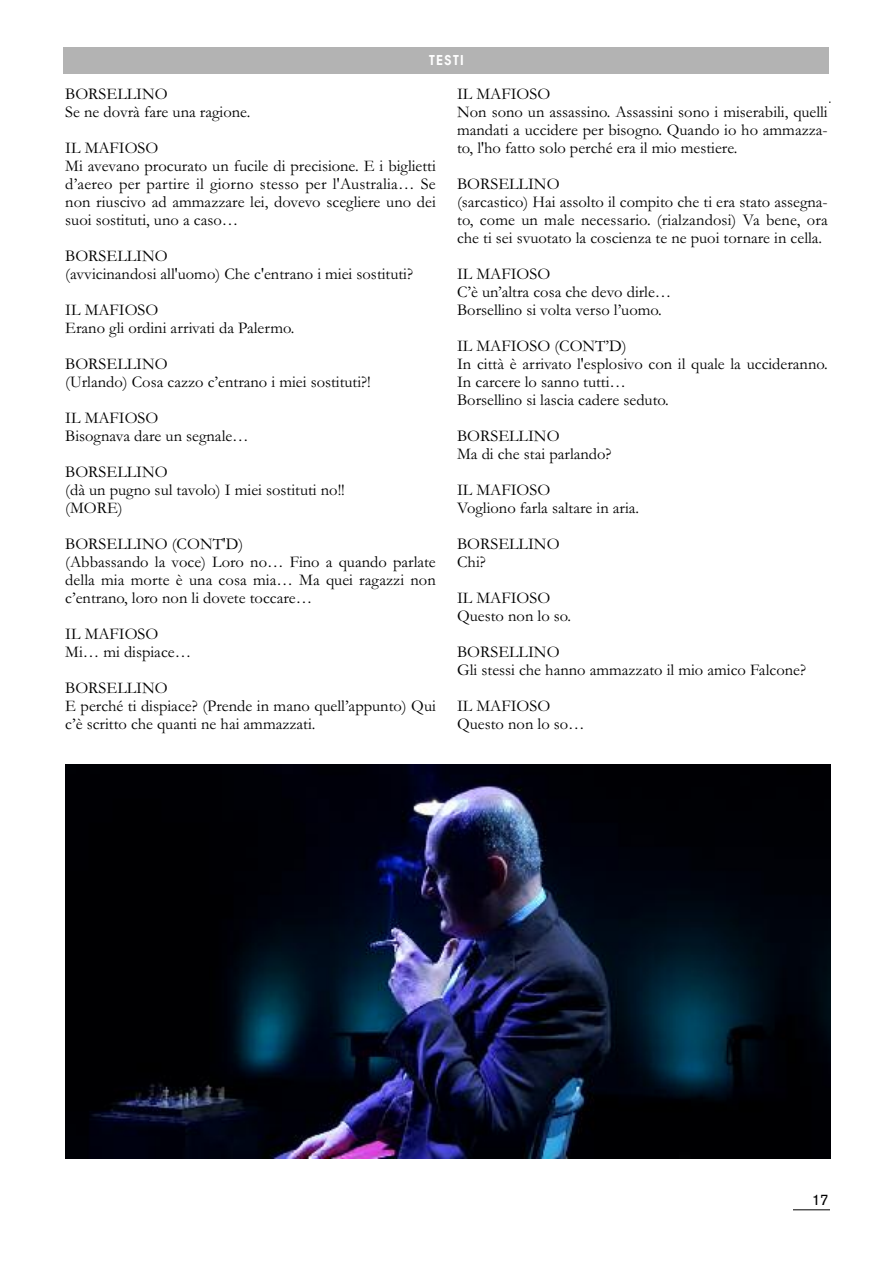
<style>
.page{position:relative;width:893px;height:1263px;background:#fff}
.page>*{position:absolute;margin:0;border:0;box-sizing:border-box;transform-origin:0 0}
.t1{font:16.5px/18px "Garamond";color:#000}
.t2{font:15px "Akzidenz Grotesk";color:#000}
.t3{font:600 13.5px "Avant Garde";letter-spacing:.105em;color:#fff}
</style>
<div class="page">
<hr style="left:793px;top:1209px;width:37px;height:1px;background:#000">
<div style="left:64px;top:47px;width:765px;height:27px;background:#b3b3b3"></div>
<hr style="left:65px;top:102px;width:766px;height:1px;background:#000">
<div style="left:64px;top:86px;width:765px;height:1094px;background:#fff"></div>
<img style="left:66px;top:765px;width:765px;height:393px">
<p class="t3" style="left:429px;top:53px;width:36px">TESTI</p>
<p class="t1" style="left:65px;top:84px;width:187px">BORSELLINO<br>Se ne dovrà fare una ragione.</p>
<p class="t1" style="left:65px;top:138px;width:372px">IL MAFIOSO<br>Mi avevano procurato un fucile di precisione. E i biglietti d’aereo per partire il giorno stesso per l'Australia… Se non riuscivo ad ammazzare lei, dovevo scegliere uno dei suoi sostituti, uno a caso…</p>
<p class="t1" style="left:65px;top:246px;width:349px">BORSELLINO<br>(avvicinandosi all'uomo) Che c'entrano i miei sostituti?</p>
<p class="t1" style="left:65px;top:300px;width:231px">IL MAFIOSO<br>Erano gli ordini arrivati da Palermo.</p>
<p class="t1" style="left:65px;top:354px;width:307px">BORSELLINO<br>(Urlando) Cosa cazzo c’entrano i miei sostituti?!</p>
<p class="t1" style="left:65px;top:408px;width:185px">IL MAFIOSO<br>Bisognava dare un segnale…</p>
<p class="t1" style="left:65px;top:462px;width:281px">BORSELLINO<br>(dà un pugno sul tavolo) I miei sostituti no!! (MORE)</p>
<p class="t1" style="left:65px;top:534px;width:372px">BORSELLINO (CONT'D)<br>(Abbassando la voce) Loro no… Fino a quando parlate della mia morte è una cosa mia… Ma quei ragazzi non c’entrano, loro non li dovete toccare…</p>
<p class="t1" style="left:65px;top:624px;width:127px">IL MAFIOSO<br>Mi… mi dispiace…</p>
<p class="t1" style="left:65px;top:678px;width:372px">BORSELLINO<br>E perché ti dispiace? (Prende in mano quell’appunto) Qui c’è scritto che quanti ne hai ammazzati.</p>
<p class="t1" style="left:457px;top:84px;width:372px">IL MAFIOSO<br>Non sono un assassino. Assassini sono i miserabili, quelli mandati a uccidere per bisogno. Quando io ho ammazza&shy;to, l'ho fatto solo perché era il mio mestiere.</p>
<p class="t1" style="left:457px;top:174px;width:372px">BORSELLINO<br>(sarcastico) Hai assolto il compito che ti era stato assegna&shy;to, come un male necessario. (rialzandosi) Va bene, ora che ti sei svuotato la coscienza te ne puoi tornare in cella.</p>
<p class="t1" style="left:457px;top:264px;width:216px">IL MAFIOSO<br>C’è un’altra cosa che devo dirle…<br>Borsellino si volta verso l’uomo.</p>
<p class="t1" style="left:457px;top:336px;width:372px">IL MAFIOSO (CONT’D)<br>In città è arrivato l'esplosivo con il quale la uccideranno.<br>In carcere lo sanno tutti…<br>Borsellino si lascia cadere seduto.</p>
<p class="t1" style="left:457px;top:426px;width:156px">BORSELLINO<br>Ma di che stai parlando?</p>
<p class="t1" style="left:457px;top:480px;width:184px">IL MAFIOSO<br>Vogliono farla saltare in aria.</p>
<p class="t1" style="left:457px;top:534px;width:104px">BORSELLINO<br>Chi?</p>
<p class="t1" style="left:457px;top:588px;width:115px">IL MAFIOSO<br>Questo non lo so.</p>
<p class="t1" style="left:457px;top:642px;width:350px">BORSELLINO<br>Gli stessi che hanno ammazzato il mio amico Falcone?</p>
<p class="t1" style="left:457px;top:696px;width:129px">IL MAFIOSO<br>Questo non lo so…</p>
<p class="t2" style="left:812px;top:1195px;width:18px">17</p>
</div>
